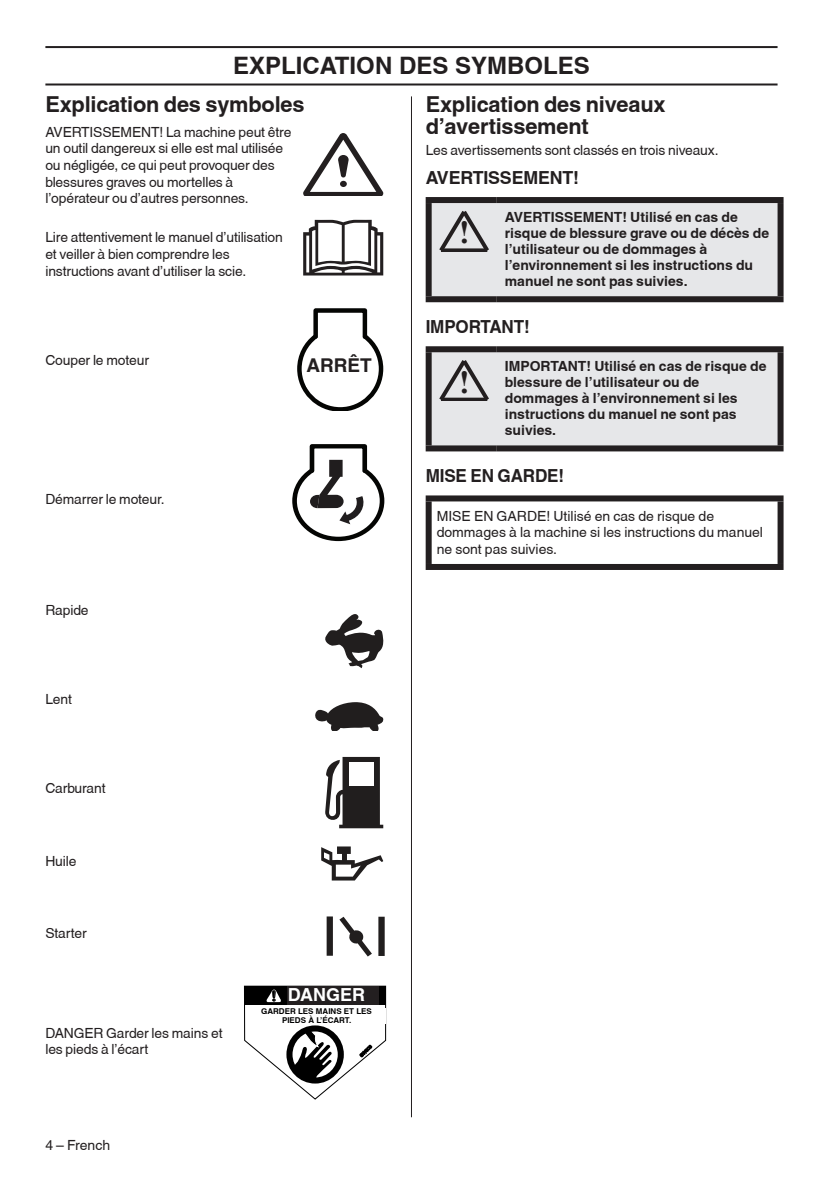
<style>
.page{position:relative;width:840px;height:1191px;background:#fff}
.page>*{position:absolute;margin:0;border:0;box-sizing:border-box;transform-origin:0 0}
.t1{font:700 32px "Times New Roman";color:#231f20}
.t2{font:700 24px "Helvetica";color:#231f20}
.Body{font:700 22px/22px "Helvetica";letter-spacing:-.01em;color:#231f20}
.t3{font:700 19px "Helvetica";color:#231f20}
.t4{font:18.2px "Helvetica";color:#040503}
.Body-2{font:700 18px "Helvetica";letter-spacing:-.01em;color:#231f20;scale:.95 1}
.Body-3{font:700 18px "Helvetica";letter-spacing:-.01em;color:#231f20}
.t5{font:700 17.2px "Helvetica";color:#fff;scale:.95 1}
.Body-4{font:14px/16.6px "Helvetica";letter-spacing:-.01em;color:#231f20}
.Body-5{font:700 14px/16px "Helvetica";color:#231f20}
.t6{font:700 8px/9px "Helvetica";color:#000001;text-align:center}
.t7{font:7.4px "Helvetica";color:#000;scale:.95 1}
.s1{font-family:"Arial Rounded MT Bold";font-weight:400;font-size:14px;color:#000}
</style>
<div class="page">
<hr style="left:45px;top:46px;width:732px;height:2px;background:#231f20">
<hr style="left:45px;top:83px;width:732px;height:2px;background:#231f20">
<hr style="left:411px;top:96px;width:1px;height:1021px;background:#231f20">
<div style="left:425px;top:203px;width:6px;height:93px;background:#231f20"></div>
<div style="left:425px;top:197px;width:71px;height:6px;background:#231f20"></div>
<div style="left:496px;top:197px;width:287px;height:6px;background:#231f20"></div>
<div style="left:777px;top:203px;width:6px;height:93px;background:#231f20"></div>
<div style="left:425px;top:296px;width:71px;height:6px;background:#231f20"></div>
<div style="left:496px;top:296px;width:287px;height:6px;background:#231f20"></div>
<svg style="left:428px;top:200px;width:352px;height:99px;background:#d3d3d5"></svg>
<div style="left:425px;top:352px;width:6px;height:93px;background:#231f20"></div>
<div style="left:425px;top:346px;width:71px;height:6px;background:#231f20"></div>
<div style="left:496px;top:346px;width:287px;height:6px;background:#231f20"></div>
<div style="left:777px;top:352px;width:6px;height:93px;background:#231f20"></div>
<div style="left:425px;top:445px;width:71px;height:6px;background:#231f20"></div>
<div style="left:496px;top:445px;width:287px;height:6px;background:#231f20"></div>
<svg style="left:428px;top:349px;width:352px;height:99px;background:#d3d3d5"></svg>
<div style="left:425px;top:501px;width:6px;height:63px;background:#231f20"></div>
<div style="left:425px;top:495px;width:358px;height:6px;background:#231f20"></div>
<div style="left:777px;top:501px;width:6px;height:63px;background:#231f20"></div>
<div style="left:425px;top:564px;width:358px;height:6px;background:#231f20"></div>
<svg style="left:303px;top:133px;width:80px;height:62px"></svg>
<div style="left:303px;top:220px;width:80px;height:58px;background:linear-gradient(to right,#fff,#fff)"></div>
<svg style="left:303px;top:220px;width:80px;height:55px"></svg>
<div style="left:313px;top:308px;width:54px;height:31px;border:4px solid #040503"></div>
<svg style="left:297px;top:330px;width:86px;height:80px"></svg>
<div style="left:309px;top:444px;width:58px;height:29px;border:4px solid #040503"></div>
<svg style="left:292px;top:460px;width:92px;height:81px"></svg>
<svg style="left:325px;top:614px;width:58px;height:54px"></svg>
<svg style="left:315px;top:702px;width:68px;height:28px"></svg>
<svg style="left:321px;top:846px;width:62px;height:34px"></svg>
<svg style="left:339px;top:916px;width:33px;height:40px"></svg>
<div style="left:378px;top:916px;width:6px;height:40px;background:#211e1e"></div>
<div style="left:326px;top:916px;width:7px;height:39px;background:#211e1e"></div>
<svg style="left:244px;top:985px;width:142px;height:114px"></svg>
<svg style="left:325px;top:757px;width:58px;height:71px"></svg>
<div style="left:348px;top:762px;width:25px;height:23px;background:#fff"></div>
<div style="left:287px;top:985px;width:92px;height:19px;background:#231f20"></div>
<div style="left:248px;top:1008px;width:137px;height:15px;background:#fff"></div>
<div style="left:306px;top:358px;width:65px;height:28px;background:#fff"></div>
<p class="t2" style="left:233px;top:51px;width:358px">EXPLICATION DES SYMBOLES</p>
<p class="Body" style="left:45px;top:93px;width:260px">Explication des symboles</p>
<p class="Body-4" style="left:45px;top:124px;width:247px">AVERTISSEMENT! La machine peut être un outil dangereux si elle est mal utilisée ou négligée, ce qui peut provoquer des blessures graves ou mortelles à l’opérateur ou d’autres personnes.</p>
<p class="Body-4" style="left:45px;top:229px;width:239px">Lire attentivement le manuel d’utilisation et veiller à bien comprendre les instructions avant d’utiliser la scie.</p>
<p class="Body-4" style="left:45px;top:351px;width:105px">Couper le moteur</p>
<p class="t3" style="left:306px;top:354px;width:67px">ARRÊT</p>
<p class="t4" style="left:316px;top:356px;width:50px">STOP</p>
<p class="Body-4" style="left:45px;top:490px;width:121px">Démarrer le moteur.</p>
<p class="Body-4" style="left:45px;top:602px;width:45px">Rapide</p>
<p class="Body-4" style="left:45px;top:691px;width:28px">Lent</p>
<p class="Body-4" style="left:45px;top:780px;width:62px">Carburant</p>
<p class="Body-4" style="left:45px;top:852px;width:33px">Huile</p>
<p class="Body-4" style="left:45px;top:925px;width:43px">Starter</p>
<p class="Body-4" style="left:45px;top:1024px;width:178px">DANGER Garder les mains et les pieds à l’écart</p>
<p class="Body-4" style="left:45px;top:1136px;width:66px">4 – French</p>
<p class="t5" style="left:271px;top:983px;width:94px"><span class="s1">!</span> DANGER</p>
<p class="t6" style="left:261px;top:1006px;width:112px">GARDER LES MAINS ET LES<br>PIEDS À L’ÉCART.</p>
<p class="t7" style="left:263px;top:1012px;width:111px">KEEP HANDS AND FEET AWAY</p>
<p class="Body" style="left:425px;top:93px;width:241px">Explication des niveaux d’avertissement</p>
<p class="Body-4" style="left:425px;top:141px;width:294px">Les avertissements sont classés en trois niveaux.</p>
<p class="Body-3" style="left:425px;top:167px;width:155px">AVERTISSEMENT!</p>
<p class="t1" style="left:459px;top:210px;width:12px">!</p>
<p class="Body-5" style="left:504px;top:209px;width:266px">AVERTISSEMENT! Utilisé en cas de risque de blessure grave ou de décès de l’utilisateur ou de dommages à l’environnement si les instructions du manuel ne sont pas suivies.</p>
<p class="Body-2" style="left:425px;top:316px;width:111px">IMPORTANT!</p>
<p class="t1" style="left:459px;top:360px;width:12px">!</p>
<p class="Body-5" style="left:504px;top:358px;width:263px">IMPORTANT! Utilisé en cas de risque de blessure de l’utilisateur ou de dommages à l’environnement si les instructions du manuel ne sont pas suivies.</p>
<p class="Body-2" style="left:425px;top:465px;width:147px">MISE EN GARDE!</p>
<p class="Body-4" style="left:436px;top:507px;width:328px">MISE EN GARDE! Utilisé en cas de risque de dommages à la machine si les instructions du manuel ne sont pas suivies.</p>
</div>
